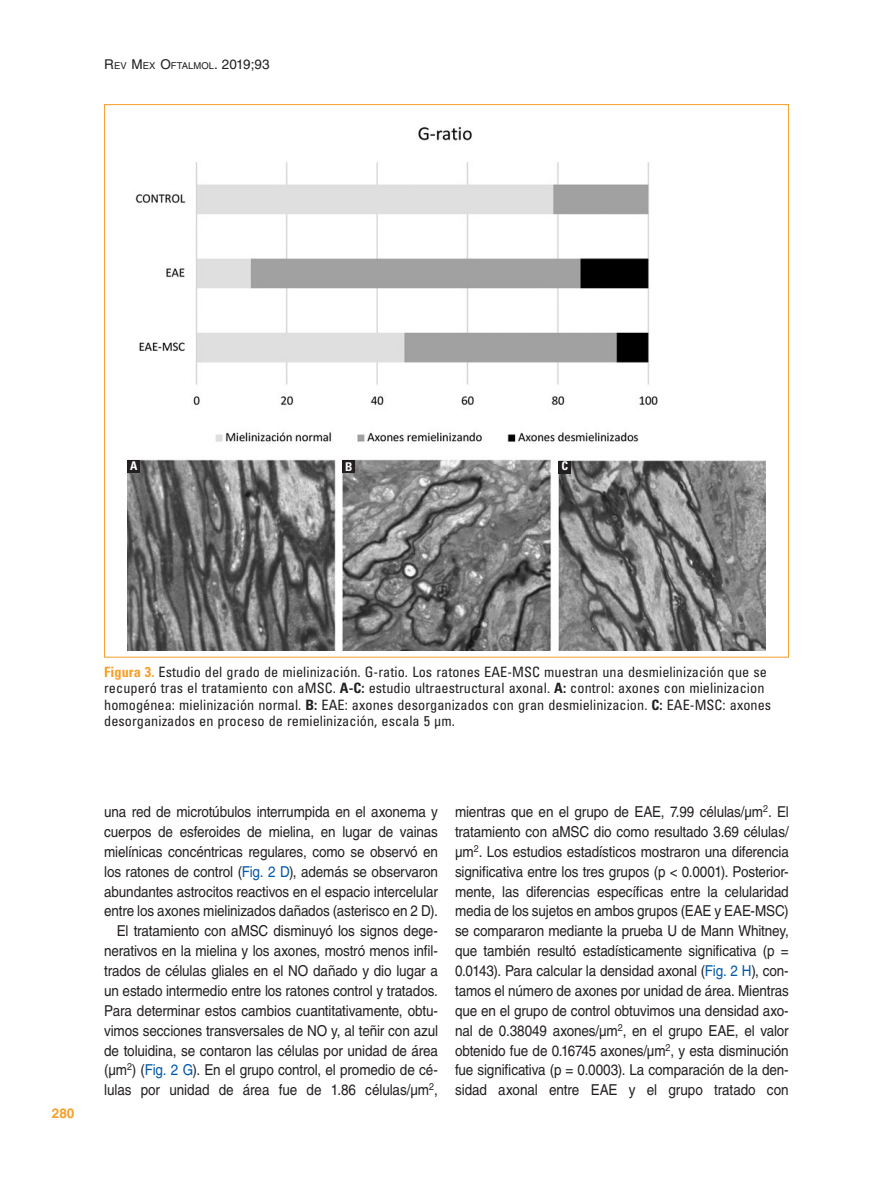
<style>
.page{position:relative;width:893px;height:1191px;background:#fff}
.page>*{position:absolute;margin:0;border:0;box-sizing:border-box;transform-origin:0 0}
.t1{font:15px/19.8px "Helvetica LT Std";letter-spacing:-.01em;color:#231f20;text-align:right;scale:.9 1}
.t2{font:condensed 14.25px/16.5px "Univers LT Std";letter-spacing:.005em;color:#231f20}
.t3{font:13.5px "Helvetica LT Std";letter-spacing:-.015em;color:#231f20}
.t4{font:700 13.5px "Helvetica LT Std";color:#f89f29}
.t5{font:700 condensed 12px "Univers LT Std";color:#fff}
.s1{font-size:9.45px}
.s2{font-weight:700;color:#f89f29}
.s3{font-weight:700}
.s4{color:#0157a8}
</style>
<div class="page">
<img style="left:127px;top:126px;width:638px;height:525px">
<div style="left:558px;top:460px;width:13px;height:13px;background:#231f20"></div>
<div style="left:342px;top:460px;width:13px;height:12px;background:#231f20"></div>
<div style="left:128px;top:460px;width:12px;height:13px;background:#231f20"></div>
<p class="t3" style="left:104px;top:57px;width:167px">R<span class="s1">EV</span> M<span class="s1">EX</span> O<span class="s1">FTALMOL</span>. 2019;93</p>
<p class="t5" style="left:130px;top:458px;width:9px">A</p>
<p class="t5" style="left:345px;top:459px;width:9px">B</p>
<p class="t5" style="left:561px;top:458px;width:8px">C</p>
<p class="t2" style="left:104px;top:663px;width:669px"><span class="s2">Figura 3.</span> Estudio del grado de mielinización. G-ratio. Los ratones EAE-MSC muestran una desmielinización que se recuperó tras el tratamiento con aMSC. <span class="s3">A-C:</span> estudio ultraestructural axonal. <span class="s3">A:</span> control: axones con mielinizacion homogénea: mielinización normal. <span class="s3">B:</span> EAE: axones desorganizados con gran desmielinizacion. <span class="s3">C:</span> EAE-MSC: axones desorganizados en proceso de remielinización, escala 5 µm.</p>
<p class="t4" style="left:52px;top:1104px;width:24px">280</p>
<p class="t1" style="left:104px;top:802px;width:372px">una red de microtúbulos interrumpida en el axonema y cuerpos de esferoides de mielina, en lugar de vainas mielínicas concéntricas regulares, como se observó en los ratones de control (<span class="s4">Fig. 2 D</span>), además se observaron abundantes astrocitos reactivos en el espacio intercelular entre los axones mielinizados dañados (asterisco en 2 D).<br>El tratamiento con aMSC disminuyó los signos dege&shy;nerativos en la mielina y los axones, mostró menos infil&shy;trados de células gliales en el NO dañado y dio lugar a un estado intermedio entre los ratones control y tratados.<br>Para determinar estos cambios cuantitativamente, obtu&shy;vimos secciones transversales de NO y, al teñir con azul de toluidina, se contaron las células por unidad de área (μm<sup>2</sup>) (<span class="s4">Fig. 2 G</span>). En el grupo control, el promedio de cé&shy;lulas por unidad de área fue de 1.86 células/μm<sup>2</sup>,</p>
<p class="t1" style="left:455px;top:802px;width:372px;text-align:justify">mientras que en el grupo de EAE, 7.99 células/μm<sup>2</sup>. El tratamiento con aMSC dio como resultado 3.69 células/ µm<sup>2</sup>. Los estudios estadísticos mostraron una diferencia significativa entre los tres grupos (p &lt; 0.0001). Posterior&shy;mente, las diferencias específicas entre la celularidad media de los sujetos en ambos grupos (EAE y EAE-MSC) se compararon mediante la prueba U de Mann Whitney, que también resultó estadísticamente significativa (p = 0.0143). Para calcular la densidad axonal (<span class="s4">Fig. 2 H</span>), con&shy;tamos el número de axones por unidad de área. Mientras que en el grupo de control obtuvimos una densidad axo&shy;nal de 0.38049 axones/μm<sup>2</sup>, en el grupo EAE, el valor obtenido fue de 0.16745 axones/μm<sup>2</sup>, y esta disminución fue significativa (p = 0.0003). La comparación de la den&shy;sidad axonal entre EAE y el grupo tratado con</p>
</div>
